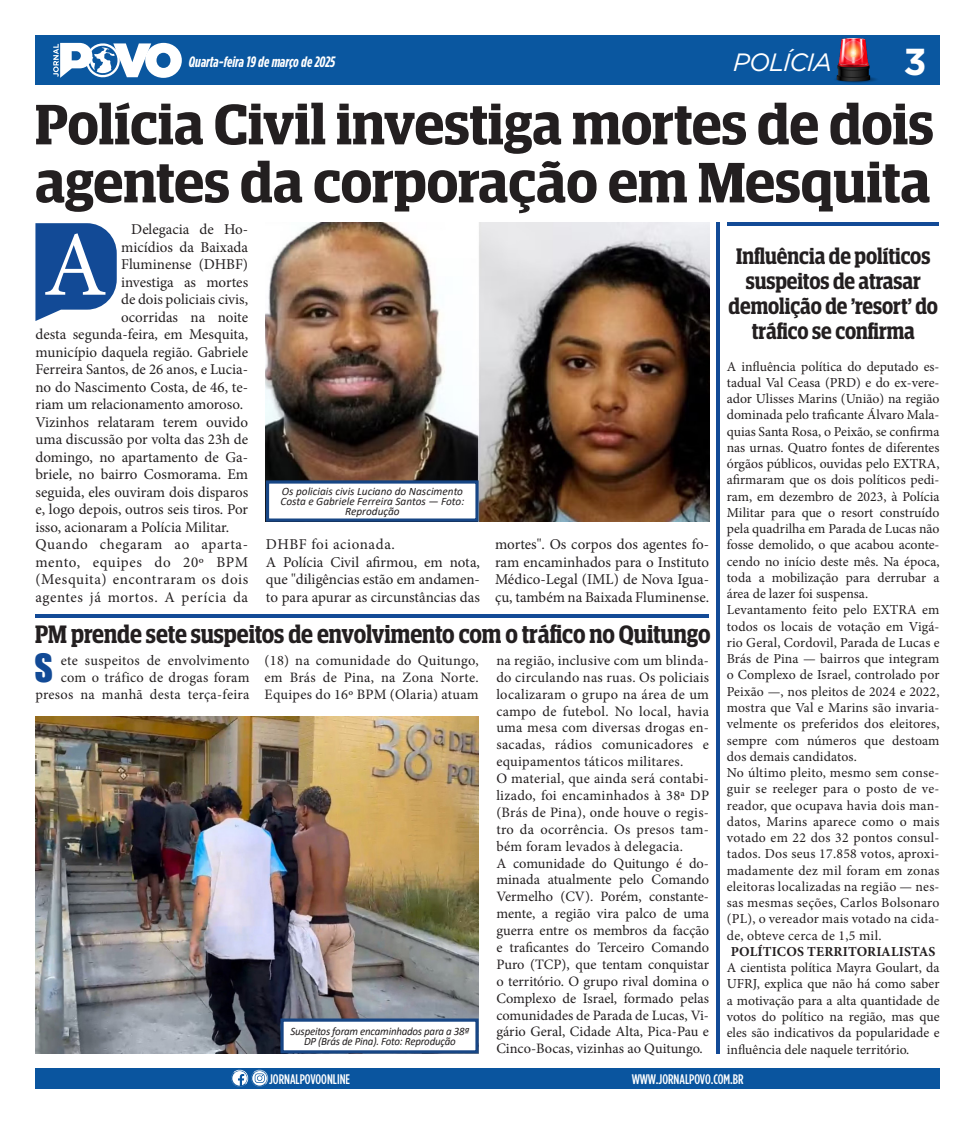
<style>
.page{position:relative;width:975px;height:1124px;background:#fff}
.page>*{position:absolute;margin:0;border:0;box-sizing:border-box;transform-origin:0 0}
.t1{font:92.12px "Minion Pro";color:#fff}
.t2{font:600 56.88px/58px "Guardian Egyptian Display";color:#231f20}
.t3{font:700 37.5px "Gotham";color:#fff}
.t4{font:35.75px "Impact";color:#124a96}
.t5{font:600 25.25px "Guardian Egyptian Display";letter-spacing:-.005em;color:#231f20;scale:.9 1}
.t6{font:italic 25px "Gotham";letter-spacing:-.04em;color:#fff}
.t7{font:600 22.5px/25px "Guardian Egyptian Display";color:#231f20;text-align:center;scale:.9 1}
.t8{font:15px/17.5px "Minion Pro";color:#231f20;text-align:justify}
.t9{font:italic 700 15px "Gotham Cond";color:#fff}
.t10{font:15px "Minion Pro";letter-spacing:.04em;color:#231f20}
.t11{font:14.38px/16.9px "Minion Pro";letter-spacing:.015em;color:#231f20;text-align:justify}
.t12{font:500 13.88px "Gotham Cond";color:#fff}
.t13{font:13.75px/16.2px "Minion Pro";letter-spacing:.005em;color:#231f20;text-align:justify}
.t14{font:700 13.75px "Minion Pro";letter-spacing:.01em;color:#231f20}
.t15{font:italic 11.25px/10px "Calibri";letter-spacing:-.01em;color:#231f20;text-align:center}
</style>
<div class="page">
<div style="left:35px;top:1067px;width:904px;height:21px;background:#0a559f"></div>
<div style="left:35px;top:35px;width:904px;height:50px;background:#0a57a0"></div>
<svg style="left:53px;top:42px;width:129px;height:36px"></svg>
<svg style="left:231px;top:1069px;width:38px;height:17px"></svg>
<img style="left:835px;top:38px;width:42px;height:45px">
<img style="left:266px;top:222px;width:443px;height:299px">
<hr style="left:727px;top:222px;width:212px;height:4px;background:#124a96">
<hr style="left:36px;top:614px;width:673px;height:3px;background:#124a96">
<hr style="left:716px;top:222px;width:3px;height:831px;background:#124a96">
<div style="left:266px;top:480px;width:212px;height:41px;background:#fff;border:3px solid #174685"></div>
<img style="left:35px;top:716px;width:443px;height:337px">
<div style="left:280px;top:1018px;width:198px;height:35px;background:#fff;border:3px solid #174685"></div>
<svg style="left:35px;top:223px;width:82px;height:98px;background:#3666a6"></svg>
<p class="t9" style="left:189px;top:53px;width:148px">Quarta-feira 19 de março de 2025</p>
<h3 class="t6" style="left:733px;top:47px;width:100px">POLÍCIA</h3>
<h3 class="t3" style="left:903px;top:37px;width:25px">3</h3>
<p class="t2" style="left:35px;top:95px;width:900px">Polícia Civil investiga mortes de dois agentes da corporação em Mesquita</p>
<p class="t8" style="left:131px;top:220px;width:118px">Delegacia de Ho-</p>
<p class="t8" style="left:121px;top:238px;width:129px">micídios da Baixada</p>
<p class="t8" style="left:121px;top:255px;width:129px">Fluminense (DHBF)</p>
<p class="t8" style="left:121px;top:273px;width:129px">investiga as mortes</p>
<p class="t8" style="left:121px;top:290px;width:129px">de dois policiais civis,</p>
<p class="t8" style="left:121px;top:308px;width:129px">ocorridas na noite</p>
<p class="t8" style="left:35px;top:325px;width:214px">desta segunda-feira, em Mesquita,</p>
<p class="t8" style="left:35px;top:343px;width:214px">município daquela região. Gabriele</p>
<p class="t8" style="left:35px;top:360px;width:214px">Ferreira Santos, de 26 anos, e Lucia-</p>
<p class="t8" style="left:35px;top:378px;width:214px">no do Nascimento Costa, de 46, te-</p>
<p class="t8" style="left:35px;top:395px;width:209px">riam um relacionamento amoroso.</p>
<p class="t8" style="left:35px;top:413px;width:214px">Vizinhos relataram terem ouvido uma discussão por volta das 23h de domingo, no apartamento de Ga&shy;briele, no bairro Cosmorama. Em seguida, eles ouviram dois disparos e, logo depois, outros seis tiros. Por isso, acionaram a Polícia Militar.</p>
<p class="t8" style="left:35px;top:535px;width:214px">Quando chegaram ao aparta&shy;mento, equipes do 20º BPM (Mesquita) encontraram os dois agentes já mortos. A perícia da</p>
<p class="t1" style="left:43px;top:203px;width:65px">A</p>
<p class="t15" style="left:280px;top:486px;width:185px">Os policiais civis Luciano do Nascimento<br>Costa e Gabriele Ferreira Santos — Foto:<br>Reprodução</p>
<p class="t10" style="left:266px;top:534px;width:131px">DHBF foi acionada.</p>
<p class="t8" style="left:266px;top:553px;width:215px">A Polícia Civil afirmou, em nota, que "diligências estão em andamen&shy;to para apurar as circunstâncias das</p>
<p class="t8" style="left:495px;top:535px;width:215px">mortes". Os corpos dos agentes fo&shy;ram encaminhados para o Instituto Médico-Legal (IML) de Nova Igua&shy;çu, também na Baixada Fluminense.</p>
<p class="t5" style="left:35px;top:620px;width:752px">PM prende sete suspeitos de envolvimento com o tráfico no Quitungo</p>
<p class="t4" style="left:35px;top:640px;width:20px">S</p>
<p class="t11" style="left:35px;top:652px;width:215px;text-align:right">ete suspeitos de envolvimento com o tráfico de drogas foram presos na manhã desta terça-feira</p>
<p class="t11" style="left:264px;top:652px;width:215px">(18) na comunidade do Quitungo, em Brás de Pina, na Zona Norte.<br>Equipes do 16º BPM (Olaria) atuam</p>
<p class="t15" style="left:290px;top:1025px;width:180px">Suspeitos foram encaminhados para a 38ª<br>DP (Brás de Pina). Foto: Reprodução</p>
<p class="t11" style="left:496px;top:652px;width:214px">na região, inclusive com um blinda&shy;do circulando nas ruas. Os policiais localizaram o grupo na área de um campo de futebol. No local, havia uma mesa com diversas drogas en&shy;sacadas, rádios comunicadores e equipamentos táticos militares.</p>
<p class="t11" style="left:496px;top:770px;width:214px">O material, que ainda será contabi&shy;lizado, foi encaminhados à 38ª DP (Brás de Pina), onde houve o regis&shy;tro da ocorrência. Os presos tam&shy;bém foram levados à delegacia.</p>
<p class="t11" style="left:496px;top:854px;width:214px">A comunidade do Quitungo é do&shy;minada atualmente pelo Comando Vermelho (CV). Porém, constante&shy;mente, a região vira palco de uma guerra entre os membros da facção e traficantes do Terceiro Comando Puro (TCP), que tentam conquistar o território. O grupo rival domina o Complexo de Israel, formado pelas comunidades de Parada de Lucas, Vi&shy;gário Geral, Cidade Alta, Pica-Pau e Cinco-Bocas, vizinhas ao Quitungo.</p>
<p class="t7" style="left:728px;top:243px;width:234px">Influência de políticos suspeitos de atrasar demolição de 'resort' do tráfico se confirma</p>
<p class="t13" style="left:726px;top:358px;width:214px">A influência política do deputado es&shy;tadual Val Ceasa (PRD) e do ex-vere&shy;ador Ulisses Marins (União) na região dominada pelo traficante Álvaro Mala&shy;quias Santa Rosa, o Peixão, se confirma nas urnas. Quatro fontes de diferentes órgãos públicos, ouvidas pelo EXTRA, afirmaram que os dois políticos pedi&shy;ram, em dezembro de 2023, à Polícia Militar para que o resort construído pela quadrilha em Parada de Lucas não fosse demolido, o que acabou aconte&shy;cendo no início deste mês. Na época, toda a mobilização para derrubar a área de lazer foi suspensa.</p>
<p class="t13" style="left:726px;top:602px;width:214px">Levantamento feito pelo EXTRA em todos os locais de votação em Vigá&shy;rio Geral, Cordovil, Parada de Lucas e Brás de Pina — bairros que integram o Complexo de Israel, controlado por Peixão —, nos pleitos de 2024 e 2022, mostra que Val e Marins são invaria&shy;velmente os preferidos dos eleitores, sempre com números que destoam dos demais candidatos.</p>
<p class="t13" style="left:726px;top:764px;width:214px">No último pleito, mesmo sem conse&shy;guir se reeleger para o posto de ve&shy;reador, que ocupava havia dois man&shy;datos, Marins aparece como o mais votado em 22 dos 32 pontos consul&shy;tados. Dos seus 17.858 votos, aproxi&shy;madamente dez mil foram em zonas eleitoras localizadas na região — nes&shy;sas mesmas seções, Carlos Bolsonaro (PL), o vereador mais votado na cida&shy;de, obteve cerca de 1,5 mil.</p>
<p class="t14" style="left:730px;top:941px;width:206px">POLÍTICOS TERRITORIALISTAS</p>
<p class="t13" style="left:726px;top:959px;width:214px">A cientista política Mayra Goulart, da UFRJ, explica que não há como saber a motivação para a alta quantidade de votos do político na região, mas que eles são indicativos da popularidade e influência dele naquele território.</p>
<p class="t12" style="left:269px;top:1070px;width:83px">JORNALPOVOONLINE</p>
<p class="t12" style="left:631px;top:1070px;width:113px">WWW.JORNALPOVO.COM.BR</p>
</div>
